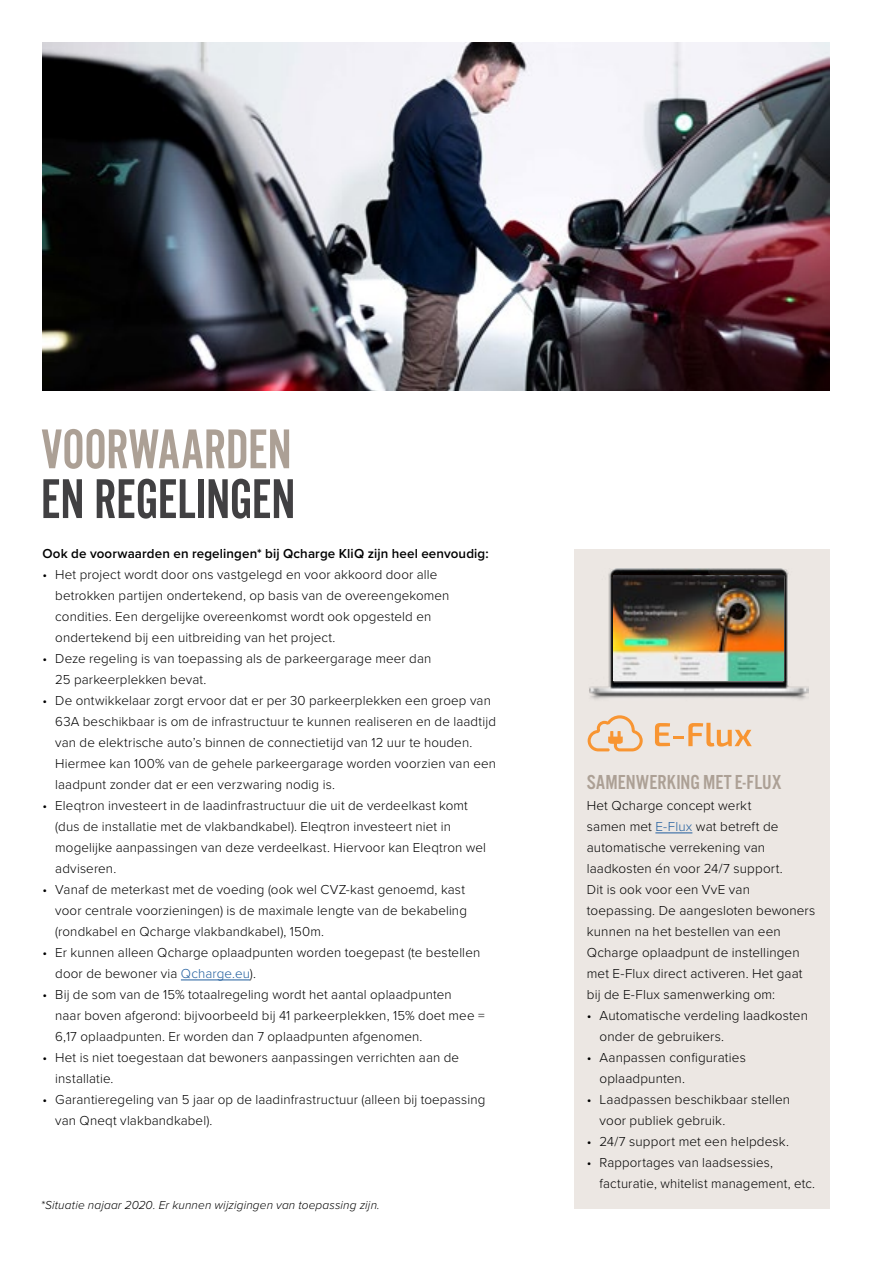
<style>
.page{position:relative;width:893px;height:1263px;background:#fff}
.page>*{position:absolute;margin:0;border:0;box-sizing:border-box;transform-origin:0 0}
.t1{font:58.2px "Alternate Gothic Com No 2";letter-spacing:-.01em;color:#414042}
.t2{font:58.2px "Alternate Gothic Com No 2";letter-spacing:-.01em;color:#aca095}
.t3{font:21px "Alternate Got No 3 D";letter-spacing:.01em;color:#aca095}
.t4{font:300 13.5px/21px "Proxima Nova";letter-spacing:.01em;color:#000}
.t5{font:600 13.5px "Proxima Nova";letter-spacing:.01em;color:#000}
.t6{font:italic 300 12px "Proxima Nova";letter-spacing:.01em;color:#000}
.s1{color:#215e9e}
</style>
<div class="page">
<img style="left:42px;top:43px;width:787px;height:347px">
<hr style="left:181px;top:980px;width:69px;height:1px;background:#215e9e">
<div style="left:574px;top:549px;width:255px;height:660px;background:#ece7e3"></div>
<hr style="left:655px;top:833px;width:37px;height:1px;background:#215e9e">
<svg style="left:588px;top:715px;width:55px;height:36px"></svg>
<svg style="left:655px;top:723px;width:97px;height:24px"></svg>
<img style="left:589px;top:568px;width:220px;height:132px">
<img style="left:614px;top:575px;width:170px;height:106px">
<h1 class="t2" style="left:41px;top:419px;width:252px">VOORWAARDEN</h1>
<h1 class="t1" style="left:41px;top:469px;width:256px">EN REGELINGEN</h1>
<p class="t5" style="left:43px;top:545px;width:448px">Ook de voorwaarden en regelingen* bij Qcharge KliQ zijn heel eenvoudig:</p>
<p class="t4" style="left:55px;top:564px;width:396px;text-indent:-13px">• Het project wordt door ons vastgelegd en voor akkoord door alle betrokken partijen ondertekend, op basis van de overeengekomen condities. Een dergelijke overeenkomst wordt ook opgesteld en ondertekend bij een uitbreiding van het project.</p>
<p class="t4" style="left:55px;top:648px;width:378px;text-indent:-13px">• Deze regeling is van toepassing als de parkeergarage meer dan<br>25 parkeerplekken bevat.</p>
<p class="t4" style="left:55px;top:690px;width:442px;text-indent:-13px">• De ontwikkelaar zorgt ervoor dat er per 30 parkeerplekken een groep van 63A beschikbaar is om de infrastructuur te kunnen realiseren en de laadtijd van de elektrische auto’s binnen de connectietijd van 12 uur te houden.<br>Hiermee kan 100% van de gehele parkeergarage worden voorzien van een laadpunt zonder dat er een verzwaring nodig is.</p>
<p class="t4" style="left:55px;top:795px;width:432px;text-indent:-13px">• Eleqtron investeert in de laadinfrastructuur die uit de verdeelkast komt (dus de installatie met de vlakbandkabel). Eleqtron investeert niet in mogelijke aanpassingen van deze verdeelkast. Hiervoor kan Eleqtron wel adviseren.</p>
<p class="t4" style="left:55px;top:879px;width:413px;text-indent:-13px">• Vanaf de meterkast met de voeding (ook wel CVZ-kast genoemd, kast voor centrale voorzieningen) is de maximale lengte van de bekabeling (rondkabel en Qcharge vlakbandkabel), 150m.</p>
<p class="t4" style="left:55px;top:942px;width:426px;text-indent:-13px">• Er kunnen alleen Qcharge oplaadpunten worden toegepast (te bestellen door de bewoner via <span class="s1">Qcharge.eu</span>).</p>
<p class="t4" style="left:55px;top:984px;width:431px;text-indent:-13px">• Bij de som van de 15% totaalregeling wordt het aantal oplaadpunten<br>naar boven afgerond: bijvoorbeeld bij 41 parkeerplekken, 15% doet mee =<br>6,17 oplaadpunten. Er worden dan 7 oplaadpunten afgenomen.</p>
<p class="t4" style="left:55px;top:1047px;width:405px;text-indent:-13px">• Het is niet toegestaan dat bewoners aanpassingen verrichten aan de installatie.</p>
<p class="t4" style="left:55px;top:1089px;width:432px;text-indent:-13px">• Garantieregeling van 5 jaar op de laadinfrastructuur (alleen bij toepassing van Qneqt vlakbandkabel).</p>
<p class="t6" style="left:41px;top:1196px;width:341px">*Situatie najaar 2020. Er kunnen wijzigingen van toepassing zijn.</p>
<h2 class="t3" style="left:587px;top:771px;width:196px">SAMENWERKING MET E-FLUX</h2>
<p class="t4" style="left:587px;top:795px;width:230px">Het Qcharge concept werkt<br>samen met <span class="s1">E-Flux</span> wat betreft de automatische verrekening van laadkosten én voor 24/7 support.<br>Dit is ook voor een VvE van toepassing. De aangesloten bewoners kunnen na het bestellen van een<br>Qcharge oplaadpunt de instellingen met E-Flux direct activeren. Het gaat bij de E-Flux samenwerking om:</p>
<p class="t4" style="left:600px;top:1005px;width:210px;text-indent:-13px">• Automatische verdeling laadkosten onder de gebruikers.</p>
<p class="t4" style="left:600px;top:1047px;width:148px;text-indent:-13px">• Aanpassen configuraties oplaadpunten.</p>
<p class="t4" style="left:600px;top:1089px;width:192px;text-indent:-13px">• Laadpassen beschikbaar stellen voor publiek gebruik.</p>
<p class="t4" style="left:587px;top:1131px;width:204px">• 24/7 support met een helpdesk.</p>
<p class="t4" style="left:600px;top:1152px;width:217px;text-indent:-13px">• Rapportages van laadsessies, facturatie, whitelist management, etc.</p>
</div>
